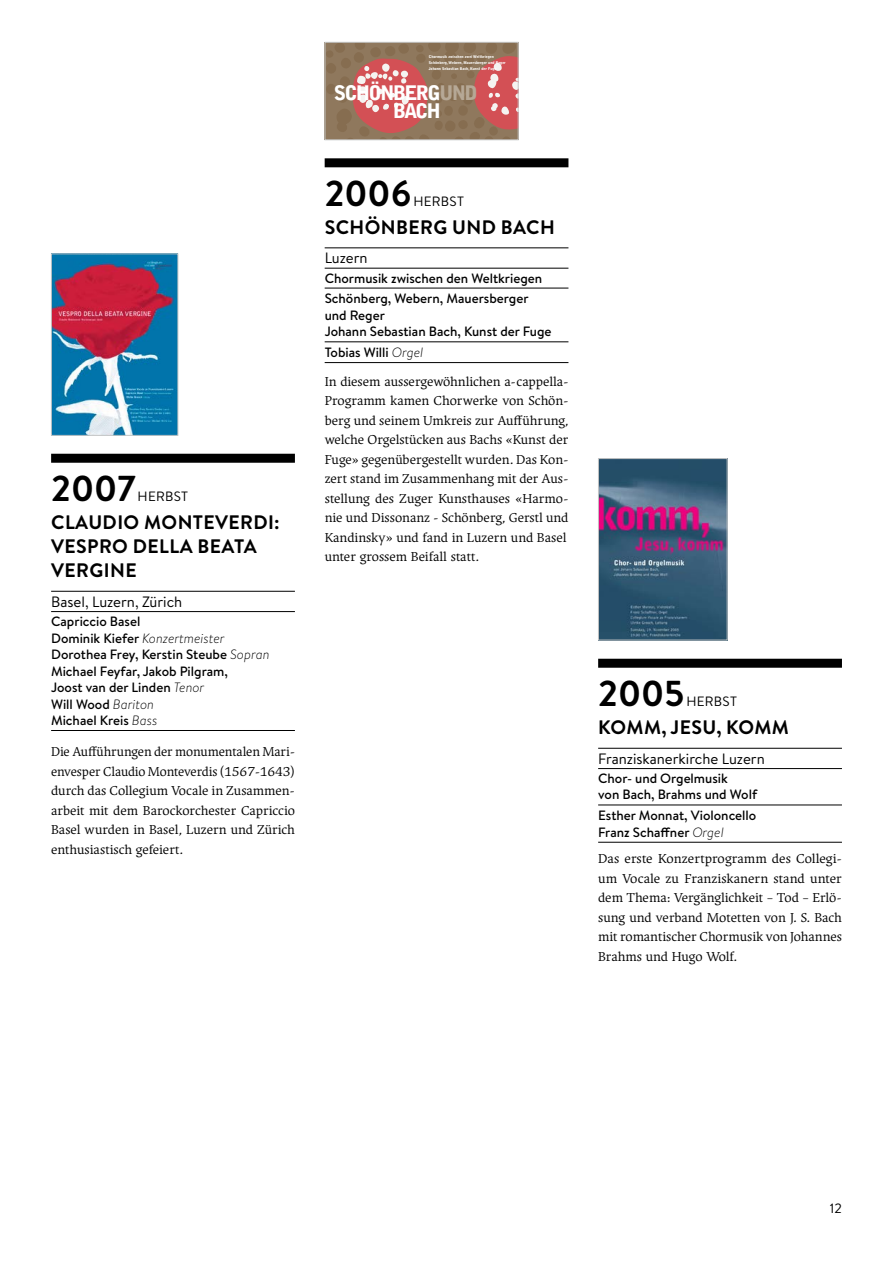
<style>
.page{position:relative;width:893px;height:1263px;background:#fff}
.page>*{position:absolute;margin:0;border:0;box-sizing:border-box;transform-origin:0 0}
.t1{font:700 36px "Brandon Text";color:#000}
.t2{font:900 19.95px/18px "Bell Gothic";letter-spacing:-.09em;color:#fff}
.t3{font:700 19.5px/24px "Brandon Text";letter-spacing:.02em;color:#000}
.t4{font:15px "Brandon Text";color:#000}
.t5{font:13.5px/19.5px "Ergilo";color:#000;text-align:justify}
.t6{font:500 13.5px/16.5px "Brandon Text";color:#000}
.t7{font:13.5px "Brandon Text";letter-spacing:.02em;color:#000}
.t8{font:900 3.9px/5.7px "Bell Gothic";color:#fff}
.s1{font-weight:300;font-style:italic}
.s2{color:#b6a896}
</style>
<div class="page">
<img style="left:53px;top:255px;width:123px;height:179px">
<div style="left:51px;top:253px;width:127px;height:183px;border:1px solid #c5c6c6"></div>
<div style="left:51px;top:454px;width:244px;height:9px;background:#000"></div>
<hr style="left:51px;top:591px;width:244px;height:1px;background:#000">
<hr style="left:51px;top:611px;width:244px;height:1px;background:#000">
<hr style="left:51px;top:730px;width:244px;height:1px;background:#000">
<div style="left:598px;top:659px;width:244px;height:9px;background:#000"></div>
<hr style="left:598px;top:748px;width:244px;height:1px;background:#000">
<hr style="left:598px;top:768px;width:244px;height:1px;background:#000">
<hr style="left:598px;top:804px;width:244px;height:1px;background:#000">
<hr style="left:598px;top:842px;width:244px;height:1px;background:#000">
<img style="left:600px;top:460px;width:125px;height:178px">
<div style="left:598px;top:458px;width:129px;height:182px;border:1px solid #c5c6c6"></div>
<svg style="left:325px;top:44px;width:194px;height:97px;background:#aa6f60"></svg>
<div style="left:325px;top:42px;width:194px;height:98px;border:1px solid #c5c6c6"></div>
<div style="left:325px;top:158px;width:243px;height:9px;background:#000"></div>
<hr style="left:325px;top:247px;width:243px;height:1px;background:#000">
<hr style="left:325px;top:268px;width:243px;height:1px;background:#000">
<hr style="left:325px;top:288px;width:243px;height:1px;background:#000">
<hr style="left:325px;top:341px;width:243px;height:1px;background:#000">
<hr style="left:325px;top:362px;width:243px;height:1px;background:#000">
<h1 class="t1" style="left:51px;top:463px;width:86px">2007</h1>
<p class="t7" style="left:138px;top:487px;width:52px">HERBST</p>
<h3 class="t3" style="left:51px;top:510px;width:230px">CLAUDIO MONTEVERDI:<br>VESPRO DELLA BEATA<br>VERGINE</h3>
<p class="t4" style="left:51px;top:591px;width:133px">Basel, Luzern, Zürich</p>
<p class="t6" style="left:51px;top:613px;width:220px">Capriccio Basel<br>Dominik Kiefer <span class="s1">Konzertmeister<br></span>Dorothea Frey, Kerstin Steube <span class="s1">Sopran<br></span>Michael Feyfar, Jakob Pilgram,<br>Joost van der Linden <span class="s1">Tenor<br></span>Will Wood <span class="s1">Bariton<br></span>Michael Kreis <span class="s1">Bass</span></p>
<p class="t5" style="left:51px;top:742px;width:245px">Die Aufführungen der monumentalen Mari&shy;envesper Claudio Monteverdis (1567-1643) durch das Collegium Vocale in Zusammen&shy;arbeit mit dem Barockorchester Capriccio Basel wurden in Basel, Luzern und Zürich enthusiastisch gefeiert.</p>
<p class="t8" style="left:429px;top:54px;width:78px">Chormusik zwischen zwei Weltkriegen<br>Schönberg,Webern, Mauersberger und Reger<br>Johann Sebastian Bach, Kunst der Fuge</p>
<h2 class="t2" style="left:393px;top:84px;width:86px;text-indent:-59px">SCHÖNBERG<span class="s2">UND<br></span>BACH</h2>
<h1 class="t1" style="left:325px;top:168px;width:88px">2006</h1>
<p class="t7" style="left:413px;top:192px;width:52px">HERBST</p>
<h3 class="t3" style="left:325px;top:215px;width:232px">SCHÖNBERG UND BACH</h3>
<p class="t4" style="left:325px;top:248px;width:45px">Luzern</p>
<p class="t6" style="left:325px;top:267px;width:219px;line-height:20.7px">Chormusik zwischen den Weltkriegen<br>Schönberg, Webern, Mauersberger</p>
<p class="t6" style="left:325px;top:307px;width:228px">und Reger<br>Johann Sebastian Bach, Kunst der Fuge</p>
<p class="t6" style="left:325px;top:344px;width:100px">Tobias Willi <span class="s1">Orgel</span></p>
<p class="t5" style="left:325px;top:371px;width:245px;text-align:left">In diesem aussergewöhnlichen a-cappella-Programm kamen Chorwerke von Schön&shy;berg und seinem Umkreis zur Aufführung, welche Orgelstücken aus Bachs «Kunst der Fuge» gegenübergestellt wurden. Das Kon&shy;zert stand im Zusammenhang mit der Aus&shy;stellung des Zuger Kunsthauses «Harmo&shy;nie und Dissonanz - Schönberg, Gerstl und Kandinsky» und fand in Luzern und Basel unter grossem Beifall statt.</p>
<h1 class="t1" style="left:598px;top:668px;width:88px">2005</h1>
<p class="t7" style="left:686px;top:692px;width:52px">HERBST</p>
<h3 class="t3" style="left:598px;top:715px;width:192px">KOMM, JESU, KOMM</h3>
<p class="t4" style="left:598px;top:748px;width:168px">Franziskanerkirche Luzern</p>
<p class="t6" style="left:598px;top:770px;width:161px">Chor- und Orgelmusik<br>von Bach, Brahms und Wolf</p>
<p class="t6" style="left:598px;top:807px;width:160px">Esther Monnat, Violoncello<br>Franz Schaffner <span class="s1">Orgel</span></p>
<p class="t5" style="left:598px;top:849px;width:245px">Das erste Konzertprogramm des Collegi&shy;um Vocale zu Franziskanern stand unter dem Thema: Vergänglichkeit – Tod – Erlö&shy;sung und verband Motetten von J. S. Bach mit romantischer Chormusik von Johannes Brahms und Hugo Wolf.</p>
<p class="t7" style="left:830px;top:1199px;width:14px">12</p>
</div>
